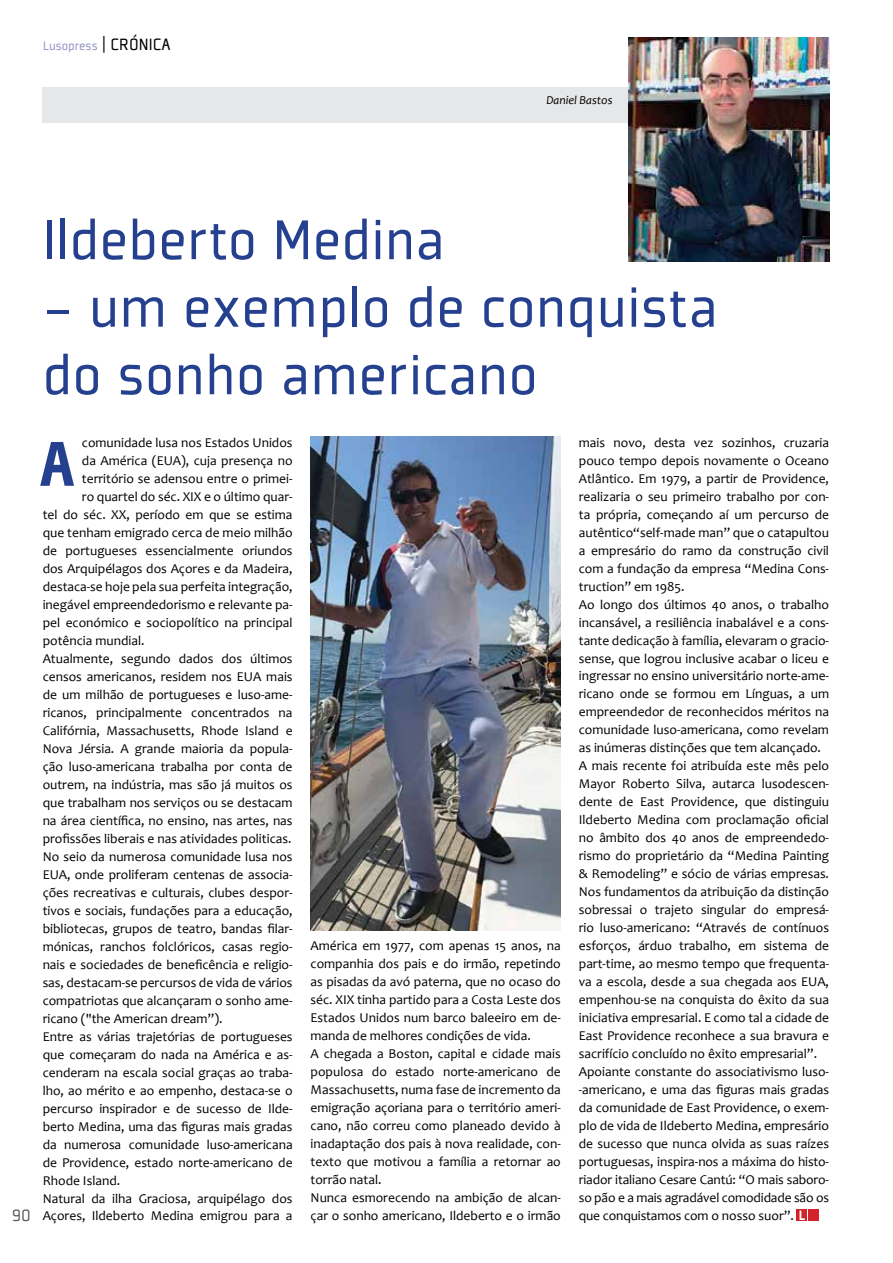
<style>
.page{position:relative;width:893px;height:1263px;background:#fff}
.page>*{position:absolute;margin:0;border:0;box-sizing:border-box;transform-origin:0 0}
.t1{font:69px "Plexes Black Pro";color:#25408f}
.t2{font:61.5px/67.5px "Plexes Book Pro";color:#25408f}
.t3{font:18px "Plexes Book Pro";color:#5d5d60}
.t4{font:13.5px/18px "Candara";color:#000}
.t5{font:13.5px "Plexes Book Pro";color:#9394c1}
.t6{font:italic 12.15px "Candara";color:#000}
.s1{font-size:18px;color:#000}
.s2{font-family:"Plexes Black Pro";font-size:15px;color:#fff}
</style>
<div class="page">
<div style="left:42px;top:87px;width:781px;height:36px;background:#e6e7e8"></div>
<img style="left:628px;top:37px;width:201px;height:224px">
<div style="left:797px;top:1209px;width:10px;height:12px;background:#d2232a"></div>
<div style="left:808px;top:1209px;width:11px;height:12px;background:#d2232a"></div>
<img style="left:311px;top:437px;width:250px;height:493px">
<p class="t5" style="left:43px;top:37px;width:129px">Lusopress <span class="s1">| CRÓNICA</span></p>
<p class="t6" style="left:546px;top:92px;width:68px">Daniel Bastos</p>
<h2 class="t2" style="left:43px;top:205px;width:404px">Ildeberto Medina</h2>
<h2 class="t2" style="left:43px;top:272px;width:677px">– um exemplo de conquista do sonho americano</h2>
<h3 class="t3" style="left:12px;top:1203px;width:21px">90</h3>
<p class="t4" style="left:82px;top:433px;width:212px">comunidade lusa nos Estados Unidos</p>
<p class="t4" style="left:82px;top:451px;width:212px">da América (EUA), cuja presença no</p>
<p class="t4" style="left:82px;top:469px;width:212px">território se adensou entre o primei-</p>
<p class="t4" style="left:82px;top:487px;width:212px">ro quartel do séc. XIX e o último quar-</p>
<p class="t4" style="left:43px;top:505px;width:251px">tel do séc. XX, período em que se estima</p>
<p class="t4" style="left:43px;top:523px;width:251px">que tenham emigrado cerca de meio milhão</p>
<p class="t4" style="left:43px;top:541px;width:251px">de portugueses essencialmente oriundos</p>
<p class="t4" style="left:43px;top:559px;width:251px">dos Arquipélagos dos Açores e da Madeira,</p>
<p class="t4" style="left:43px;top:577px;width:251px">destaca-se hoje pela sua perfeita integração,</p>
<p class="t4" style="left:43px;top:595px;width:251px">inegável empreendedorismo e relevante pa-</p>
<p class="t4" style="left:43px;top:613px;width:251px">pel económico e sociopolítico na principal</p>
<p class="t4" style="left:43px;top:631px;width:103px">potência mundial.</p>
<p class="t4" style="left:43px;top:649px;width:251px">Atualmente, segundo dados dos últimos</p>
<p class="t4" style="left:43px;top:667px;width:251px">censos americanos, residem nos EUA mais</p>
<p class="t4" style="left:43px;top:685px;width:251px">de um milhão de portugueses e luso-ame-</p>
<p class="t4" style="left:43px;top:703px;width:251px">ricanos, principalmente concentrados na</p>
<p class="t4" style="left:43px;top:721px;width:251px">Califórnia, Massachusetts, Rhode Island e</p>
<p class="t4" style="left:43px;top:739px;width:251px">Nova Jérsia. A grande maioria da popula-</p>
<p class="t4" style="left:43px;top:757px;width:251px">ção luso-americana trabalha por conta de</p>
<p class="t4" style="left:43px;top:775px;width:251px">outrem, na indústria, mas são já muitos os</p>
<p class="t4" style="left:43px;top:793px;width:251px">que trabalham nos serviços ou se destacam</p>
<p class="t4" style="left:43px;top:811px;width:251px">na área científica, no ensino, nas artes, nas</p>
<p class="t4" style="left:43px;top:829px;width:250px">profissões liberais e nas atividades politicas.</p>
<p class="t4" style="left:43px;top:847px;width:251px">No seio da numerosa comunidade lusa nos</p>
<p class="t4" style="left:43px;top:865px;width:251px">EUA, onde proliferam centenas de associa-</p>
<p class="t4" style="left:43px;top:883px;width:251px">ções recreativas e culturais, clubes despor-</p>
<p class="t4" style="left:43px;top:901px;width:251px">tivos e sociais, fundações para a educação,</p>
<p class="t4" style="left:43px;top:919px;width:251px">bibliotecas, grupos de teatro, bandas filar-</p>
<p class="t4" style="left:43px;top:937px;width:251px">mónicas, ranchos folclóricos, casas regio-</p>
<p class="t4" style="left:43px;top:955px;width:251px">nais e sociedades de beneficência e religio-</p>
<p class="t4" style="left:43px;top:973px;width:251px">sas, destacam-se percursos de vida de vários</p>
<p class="t4" style="left:43px;top:991px;width:251px">compatriotas que alcançaram o sonho ame-</p>
<p class="t4" style="left:43px;top:1009px;width:181px">ricano ("the American dream”).</p>
<p class="t4" style="left:43px;top:1027px;width:251px">Entre as várias trajetórias de portugueses</p>
<p class="t4" style="left:43px;top:1045px;width:251px">que começaram do nada na América e as-</p>
<p class="t4" style="left:43px;top:1063px;width:251px">cenderam na escala social graças ao traba-</p>
<p class="t4" style="left:43px;top:1081px;width:251px">lho, ao mérito e ao empenho, destaca-se o</p>
<p class="t4" style="left:43px;top:1099px;width:251px">percurso inspirador e de sucesso de Ilde-</p>
<p class="t4" style="left:43px;top:1117px;width:251px">berto Medina, uma das figuras mais gradas</p>
<p class="t4" style="left:43px;top:1135px;width:251px">da numerosa comunidade luso-americana</p>
<p class="t4" style="left:43px;top:1153px;width:251px">de Providence, estado norte-americano de</p>
<p class="t4" style="left:43px;top:1171px;width:79px">Rhode Island.</p>
<p class="t4" style="left:43px;top:1189px;width:251px">Natural da ilha Graciosa, arquipélago dos</p>
<p class="t4" style="left:43px;top:1207px;width:251px">Açores, Ildeberto Medina emigrou para a</p>
<h1 class="t1" style="left:40px;top:419px;width:37px">A</h1>
<p class="t4" style="left:311px;top:936px;width:252px">América em 1977, com apenas 15 anos, na companhia dos pais e do irmão, repetindo as pisadas da avó paterna, que no ocaso do séc. XIX tinha partido para a Costa Leste dos Estados Unidos num barco baleeiro em de&shy;manda de melhores condições de vida.<br>A chegada a Boston, capital e cidade mais populosa do estado norte-americano de Massachusetts, numa fase de incremento da emigração açoriana para o território ameri&shy;cano, não correu como planeado devido à inadaptação dos pais à nova realidade, con&shy;texto que motivou a família a retornar ao torrão natal.<br>Nunca esmorecendo na ambição de alcan&shy;çar o sonho americano, Ildeberto e o irmão</p>
<p class="t4" style="left:579px;top:433px;width:252px">mais novo, desta vez sozinhos, cruzaria pouco tempo depois novamente o Oceano Atlântico. Em 1979, a partir de Providence, realizaria o seu primeiro trabalho por con&shy;ta própria, começando aí um percurso de autêntico“self-made man” que o catapultou a empresário do ramo da construção civil com a fundação da empresa “Medina Cons&shy;truction” em 1985.<br>Ao longo dos últimos 40 anos, o trabalho incansável, a resiliência inabalável e a cons&shy;tante dedicação à família, elevaram o gracio&shy;sense, que logrou inclusive acabar o liceu e ingressar no ensino universitário norte-ame&shy;ricano onde se formou em Línguas, a um empreendedor de reconhecidos méritos na comunidade luso-americana, como revelam as inúmeras distinções que tem alcançado.<br>A mais recente foi atribuída este mês pelo Mayor Roberto Silva, autarca lusodescen&shy;dente de East Providence, que distinguiu Ildeberto Medina com proclamação oficial no âmbito dos 40 anos de empreendedo&shy;rismo do proprietário da “Medina Painting &amp; Remodeling” e sócio de várias empresas.<br>Nos fundamentos da atribuição da distinção sobressai o trajeto singular do empresá&shy;rio luso-americano: “Através de contínuos esforços, árduo trabalho, em sistema de part-time, ao mesmo tempo que frequenta&shy;va a escola, desde a sua chegada aos EUA, empenhou-se na conquista do êxito da sua iniciativa empresarial. E como tal a cidade de East Providence reconhece a sua bravura e sacrifício concluído no êxito empresarial”.<br>Apoiante constante do associativismo luso--americano, e uma das figuras mais gradas da comunidade de East Providence, o exem&shy;plo de vida de Ildeberto Medina, empresário de sucesso que nunca olvida as suas raízes portuguesas, inspira-nos a máxima do histo&shy;riador italiano Cesare Cantú: “O mais saboro&shy;so pão e a mais agradável comodidade são os que conquistamos com o nosso suor”. <span class="s2">L</span></p>
</div>
